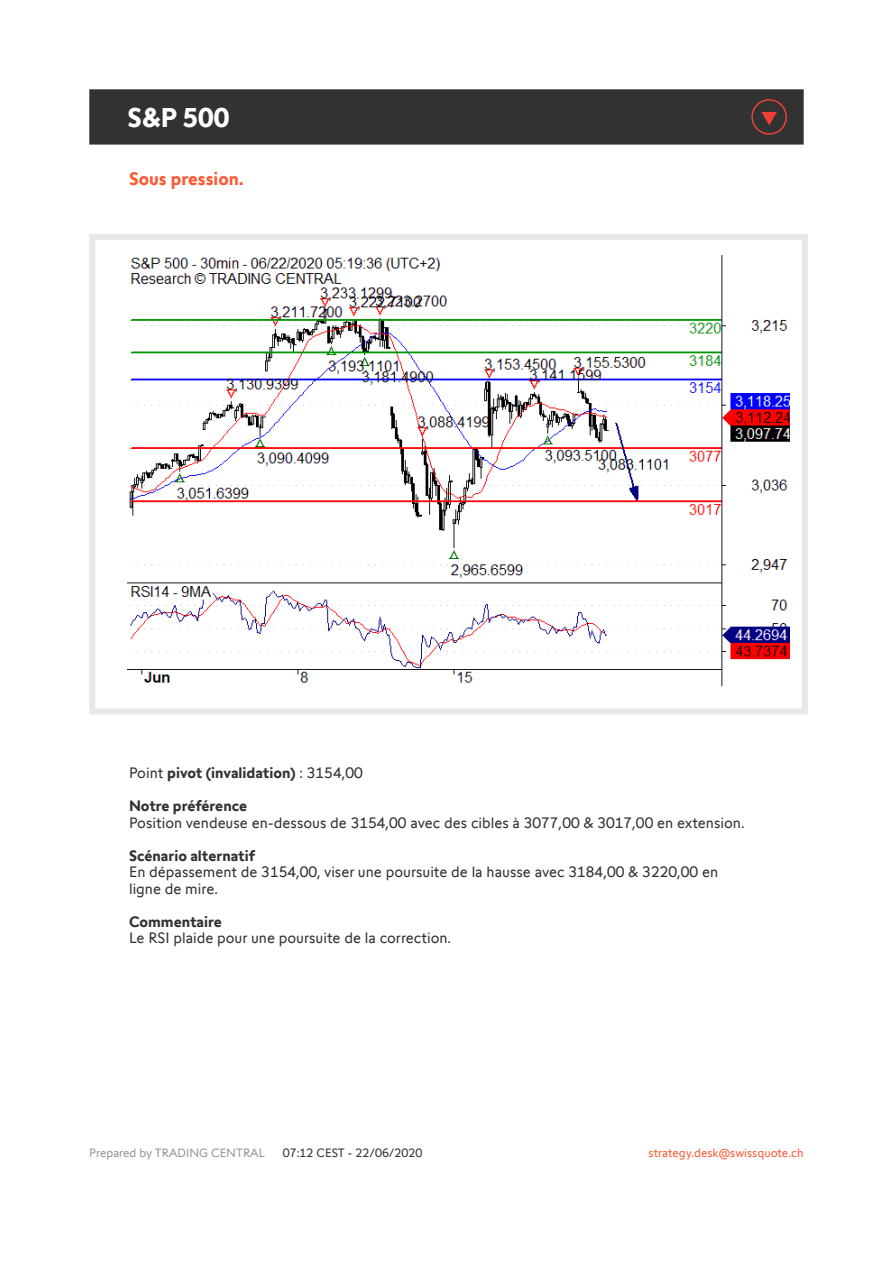
<style>
.page{position:relative;width:893px;height:1263px;background:#fff}
.page>*{position:absolute;margin:0;border:0;box-sizing:border-box;transform-origin:0 0}
.t1{font:700 27px "Swissquote CT";color:#fff}
.t2{font:700 18px "Swissquote CT";color:#fa5b35}
.t3{font:15px/16.5px "Swissquote CT";color:#323232}
.t4{font:700 15px "Swissquote CT";color:#323232}
.t5{font:12px "Swissquote CT";color:#fa5b35}
.t6{font:12px "Swissquote CT";color:#939598}
.t7{font:12px "Swissquote CT";color:#323232}
.s1{font-weight:400}
</style>
<div class="page">
<div style="left:89px;top:234px;width:719px;height:480px;border:6px solid #e9e8e7"></div>
<div style="left:89px;top:89px;width:715px;height:56px;background:#323232;border:2px solid #323232"></div>
<img style="left:128px;top:255px;width:661px;height:432px">
<svg style="left:751px;top:99px;width:36px;height:36px"></svg>
<h1 class="t1" style="left:128px;top:101px;width:103px">S&amp;P 500</h1>
<p class="t2" style="left:129px;top:168px;width:116px">Sous pression.</p>
<p class="t4" style="left:129px;top:764px;width:235px"><span class="s1">Point</span> pivot (invalidation) <span class="s1">: 3154,00</span></p>
<p class="t4" style="left:129px;top:797px;width:120px">Notre préférence</p>
<p class="t3" style="left:129px;top:814px;width:617px">Position vendeuse en-dessous de 3154,00 avec des cibles à 3077,00 &amp; 3017,00 en extension.</p>
<p class="t4" style="left:129px;top:846px;width:127px">Scénario alternatif</p>
<p class="t3" style="left:129px;top:864px;width:591px">En dépassement de 3154,00, viser une poursuite de la hausse avec 3184,00 &amp; 3220,00 en ligne de mire.</p>
<p class="t4" style="left:129px;top:912px;width:94px">Commentaire</p>
<p class="t3" style="left:129px;top:930px;width:324px">Le RSI plaide pour une poursuite de la correction.</p>
<p class="t6" style="left:89px;top:1145px;width:177px">Prepared by TRADING CENTRAL</p>
<p class="t7" style="left:283px;top:1145px;width:141px">07:12 CEST - 22/06/2020</p>
<p class="t5" style="left:649px;top:1145px;width:157px">strategy.desk@swissquote.ch</p>
</div>
